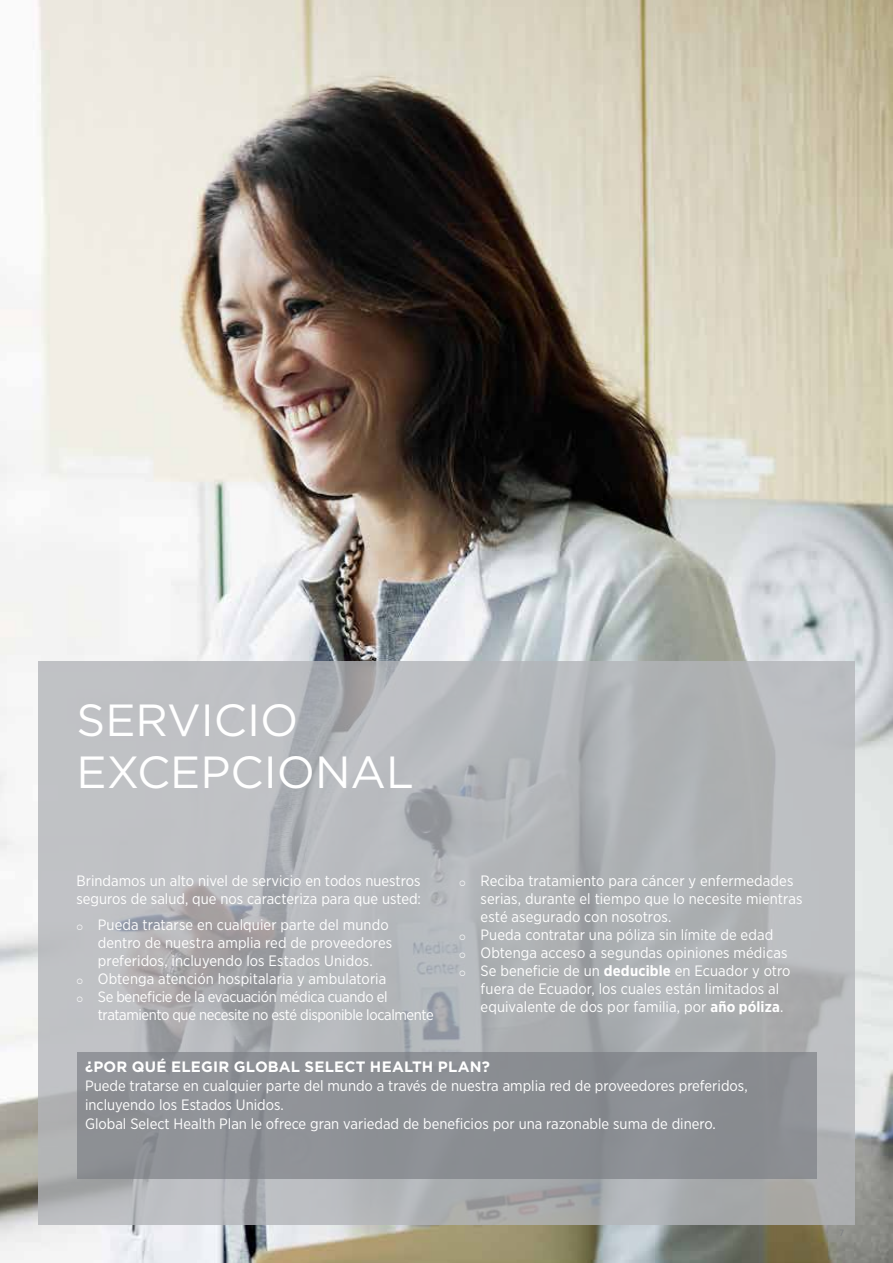
<style>
.page{position:relative;width:893px;height:1263px;background:#fff}
.page>*{position:absolute;margin:0;border:0;box-sizing:border-box;transform-origin:0 0}
.t1{font:45px/52.5px "Gotham";color:#fff}
.t2{font:15px/18px "Gotham Narrow";color:#fff}
.t3{font:15px/18px "Gotham Narrow";letter-spacing:-.025em;color:#fff}
.t4{font:700 15px "Gotham";letter-spacing:.015em;color:#fff}
.s1{font-weight:700}
</style>
<div class="page">
<img style="left:0;top:0;width:893px;height:1263px">
<svg style="left:38px;top:661px;width:817px;height:564px;background:#b3b5b8"></svg>
<div style="left:77px;top:1052px;width:739px;height:126px;background:#8c8f94"></div>
<h1 class="t1" style="left:77px;top:692px;width:339px">SERVICIO<br>EXCEPCIONAL</h1>
<p class="t2" style="left:77px;top:871px;width:346px">Brindamos un alto nivel de servicio en todos nuestros seguros de salud, que nos caracteriza para que usted:</p>
<p class="t2" style="left:98px;top:916px;width:296px;text-indent:-21px">○ Pueda tratarse en cualquier parte del mundo dentro de nuestra amplia red de proveedores preferidos, incluyendo los Estados Unidos.</p>
<p class="t2" style="left:77px;top:970px;width:311px">○ Obtenga atención hospitalaria y ambulatoria</p>
<p class="t3" style="left:98px;top:988px;width:337px;text-indent:-21px">○ Se beneficie de la evacuación médica cuando el tratamiento que necesite no esté disponible localmente</p>
<p class="t2" style="left:480px;top:871px;width:323px;text-indent:-21px">○ Reciba tratamiento para cáncer y enfermedades serias, durante el tiempo que lo necesite mientras esté asegurado con nosotros.</p>
<p class="t2" style="left:459px;top:925px;width:316px">○ Pueda contratar una póliza sin límite de edad</p>
<p class="t2" style="left:459px;top:943px;width:330px">○ Obtenga acceso a segundas opiniones médicas</p>
<p class="t2" style="left:480px;top:961px;width:312px;text-indent:-21px">○ Se beneficie de un <span class="s1">deducible</span> en Ecuador y otro fuera de Ecuador, los cuales están limitados al equivalente de dos por familia, por <span class="s1">año póliza</span>.</p>
<p class="t4" style="left:85px;top:1057px;width:406px">¿POR QUÉ ELEGIR GLOBAL SELECT HEALTH PLAN?</p>
<p class="t2" style="left:85px;top:1076px;width:664px;line-height:19px">Puede tratarse en cualquier parte del mundo a través de nuestra amplia red de proveedores preferidos, incluyendo los Estados Unidos.<br>Global Select Health Plan le ofrece gran variedad de beneficios por una razonable suma de dinero.</p>
</div>
